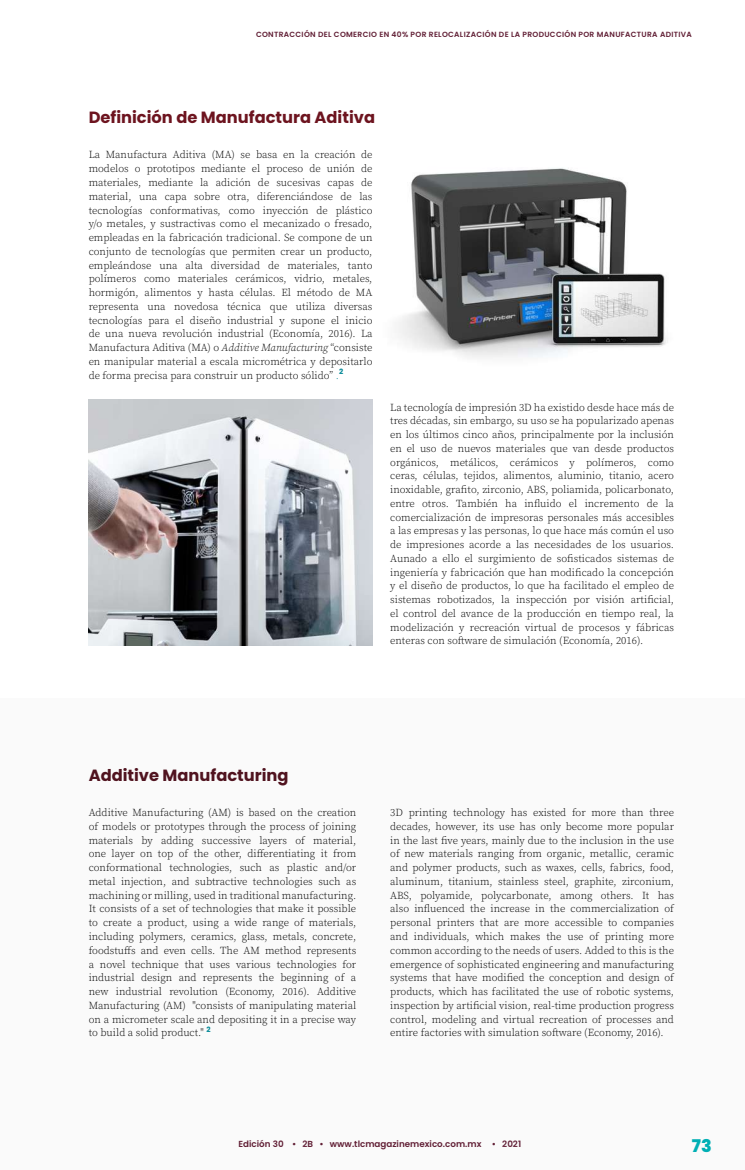
<style>
.page{position:relative;width:745px;height:1170px;background:#fff}
.page>*{position:absolute;margin:0;border:0;box-sizing:border-box;transform-origin:0 0}
.t1{font:800 17.5px "Poppins";color:#00afb4}
.t2{font:700 16.25px "Poppins";color:#6d141f}
.t3{font:700 16.25px "Poppins";color:#50131f}
.t4{font:300 10.62px/13.8px "Source Serif Pro";color:#000;text-align:justify}
.t5{font:600 8.75px "Poppins";color:#611f35}
.t6{font:600 7.5px "Poppins";letter-spacing:.04em;color:#611f35}
.s1{font-style:italic}
.s2{color:#008796}
</style>
<div class="page">
<img style="left:398px;top:168px;width:270px;height:190px">
<div style="left:0;top:698px;width:744px;height:471px;background:#fafafa"></div>
<img style="left:89px;top:399px;width:283px;height:246px">
<p class="t6" style="left:256px;top:30px;width:437px">CONTRACCIÓN DEL COMERCIO EN 40% POR RELOCALIZACIÓN DE LA PRODUCCIÓN POR MANUFACTURA ADITIVA</p>
<h2 class="t2" style="left:89px;top:108px;width:288px">Definición de Manufactura Aditiva</h2>
<p class="t4" style="left:89px;top:148px;width:285px">La Manufactura Aditiva (MA) se basa en la creación de modelos o prototipos mediante el proceso de unión de materiales, mediante la adición de sucesivas capas de material, una capa sobre otra, diferenciándose de las tecnologías conformativas, como inyección de plástico y/o metales, y sustractivas como el mecanizado o fresado, empleadas en la fabricación tradicional. Se compone de un conjunto de tecnologías que permiten crear un producto, empleándose una alta diversidad de materiales, tanto polímeros como materiales cerámicos, vidrio, metales, hormigón, alimentos y hasta células. El método de MA representa una novedosa técnica que utiliza diversas tecnologías para el diseño industrial y supone el inicio de una nueva revolución industrial (Economía, 2016). La Manufactura Aditiva (MA) o <span class="s1">Additive Manufacturing</span> “consiste en manipular material a escala micrométrica y depositarlo de forma precisa para construir un producto sólido” <span class="s2">.</span><sup>2</sup></p>
<p class="t4" style="left:390px;top:400px;width:285px">La tecnología de impresión 3D ha existido desde hace más de tres décadas, sin embargo, su uso se ha popularizado apenas en los últimos cinco años, principalmente por la inclusión en el uso de nuevos materiales que van desde productos orgánicos, metálicos, cerámicos y polímeros, como ceras, células, tejidos, alimentos, aluminio, titanio, acero inoxidable, grafito, zirconio, ABS, poliamida, policarbonato, entre otros. También ha influido el incremento de la comercialización de impresoras personales más accesibles a las empresas y las personas, lo que hace más común el uso de impresiones acorde a las necesidades de los usuarios.<br>Aunado a ello el surgimiento de sofisticados sistemas de ingeniería y fabricación que han modificado la concepción y el diseño de productos, lo que ha facilitado el empleo de sistemas robotizados, la inspección por visión artificial, el control del avance de la producción en tiempo real, la modelización y recreación virtual de procesos y fábricas enteras con software de simulación (Economía, 2016).</p>
<h2 class="t3" style="left:89px;top:766px;width:201px">Additive Manufacturing</h2>
<p class="t4" style="left:89px;top:805px;width:269px">Additive Manufacturing (AM) is based on the creation of models or prototypes through the process of joining materials by adding successive layers of material, one layer on top of the other, differentiating it from conformational technologies, such as plastic and/or metal injection, and subtractive technologies such as machining or milling, used in traditional manufacturing.<br>It consists of a set of technologies that make it possible to create a product, using a wide range of materials, including polymers, ceramics, glass, metals, concrete, foodstuffs and even cells. The AM method represents a novel technique that uses various technologies for industrial design and represents the beginning of a new industrial revolution (Economy, 2016). Additive Manufacturing (AM) "consists of manipulating material on a micrometer scale and depositing it in a precise way to build a solid product." <sup>2</sup></p>
<p class="t4" style="left:390px;top:805px;width:285px">3D printing technology has existed for more than three decades, however, its use has only become more popular in the last five years, mainly due to the inclusion in the use of new materials ranging from organic, metallic, ceramic and polymer products, such as waxes, cells, fabrics, food, aluminum, titanium, stainless steel, graphite, zirconium, ABS, polyamide, polycarbonate, among others. It has also influenced the increase in the commercialization of personal printers that are more accessible to companies and individuals, which makes the use of printing more common according to the needs of users. Added to this is the emergence of sophisticated engineering and manufacturing systems that have modified the conception and design of products, which has facilitated the use of robotic systems, inspection by artificial vision, real-time production progress control, modeling and virtual recreation of processes and entire factories with simulation software (Economy, 2016).</p>
<p class="t5" style="left:238px;top:1138px;width:284px">Edición 30 • 2B • www.tlcmagazinemexico.com.mx • 2021</p>
<h1 class="t1" style="left:691px;top:1135px;width:21px">73</h1>
</div>
